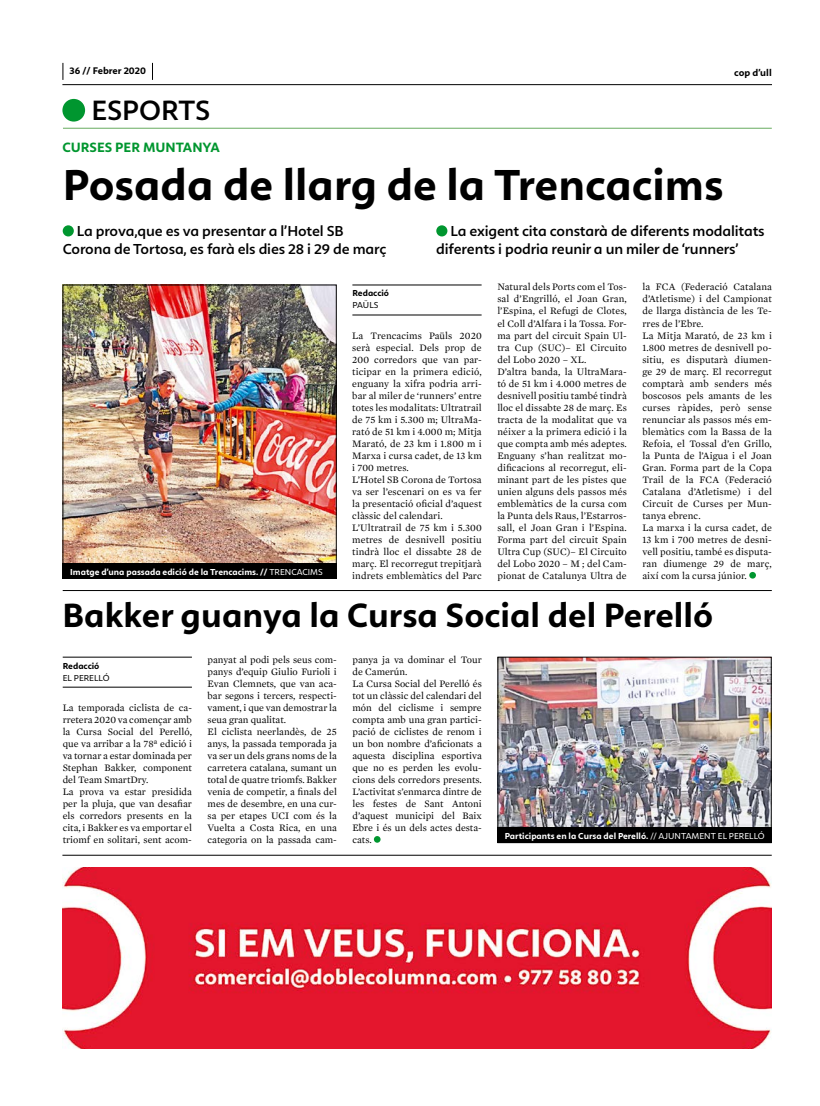
<style>
.page{position:relative;width:820px;height:1106px;background:#fff}
.page>*{position:absolute;margin:0;border:0;box-sizing:border-box;transform-origin:0 0}
.t1{font:700 45px "Calima";color:#000}
.t2{font:700 35px "Calima";color:#000}
.t3{font:600 29px "Calima";letter-spacing:-.005em;color:#000}
.t4{font:600 15px/18px "Calima";letter-spacing:-.01em;color:#000}
.t5{font:700 14px "Calima";color:#00962f}
.t6{font:10px/12px "Mercury Text G1";letter-spacing:.01em;color:#000}
.t7{font:700 10px "Calima";color:#000}
.t8{font:700 9px "Calima";color:#fff}
.t9{font:700 9px "Calima";color:#000}
.t10{font:9px "Calima";color:#000}
.s1{font-weight:400}
</style>
<div class="page">
<hr style="left:62px;top:84px;width:709px;height:1px;background:#000">
<svg style="left:62px;top:63px;width:1px;height:17px"></svg>
<svg style="left:152px;top:63px;width:1px;height:17px"></svg>
<img style="left:64px;top:286px;width:270px;height:277px">
<div style="left:62px;top:284px;width:274px;height:294px;border:1px solid #000"></div>
<hr style="left:62px;top:854px;width:709px;height:1px;background:#000">
<hr style="left:63px;top:590px;width:708px;height:1px;background:#000">
<div style="left:63px;top:225px;width:11px;height:11px;background:#00962f;border-radius:50%"></div>
<div style="left:436px;top:225px;width:11px;height:11px;background:#00962f;border-radius:50%"></div>
<svg style="left:749px;top:572px;width:6px;height:6px"></svg>
<hr style="left:352px;top:314px;width:129px;height:1px;background:#000">
<hr style="left:352px;top:284px;width:129px;height:1px;background:#000">
<div style="left:63px;top:563px;width:273px;height:15px;background:#000"></div>
<div style="left:62px;top:99px;width:23px;height:23px;background:#00962f;border-radius:50%"></div>
<svg style="left:374px;top:836px;width:6px;height:6px"></svg>
<hr style="left:63px;top:686px;width:129px;height:1px;background:#000">
<hr style="left:63px;top:656px;width:129px;height:1px;background:#000">
<img style="left:499px;top:658px;width:270px;height:169px">
<div style="left:497px;top:827px;width:274px;height:16px;background:#000"></div>
<hr style="left:63px;top:128px;width:708px;height:1px;background:#67ab5f">
<img style="left:62px;top:867px;width:709px;height:181px">
<p class="t7" style="left:69px;top:65px;width:78px">36 // Febrer 2020</p>
<p class="t7" style="left:734px;top:67px;width:39px">cop d’ull</p>
<h3 class="t3" style="left:91px;top:94px;width:121px">ESPORTS</h3>
<h3 class="t5" style="left:62px;top:140px;width:159px">CURSES PER MUNTANYA</h3>
<h1 class="t1" style="left:63px;top:160px;width:662px">Posada de llarg de la Trencacims</h1>
<h3 class="t4" style="left:63px;top:222px;width:325px;text-indent:14px">La prova,que es va presentar a l’Hotel SB<br>Corona de Tortosa, es farà els dies 28 i 29 de març</h3>
<h3 class="t4" style="left:436px;top:222px;width:330px;text-indent:14px">La exigent cita constarà de diferents modalitats diferents i podria reunir a un miler de ‘runners’</h3>
<p class="t8" style="left:70px;top:566px;width:254px">Imatge d’una passada edició de la Trencacims. // <span class="s1">TRENCACIMS</span></p>
<p class="t9" style="left:352px;top:288px;width:38px">Redacció</p>
<p class="t10" style="left:352px;top:300px;width:28px">PAÜLS</p>
<p class="t6" style="left:352px;top:329px;width:131px">La Trencacims Paüls 2020 serà especial. Dels prop de<br>200 corredors que van par&shy;ticipar en la primera edició, enguany la xifra podria arri&shy;bar al miler de ‘runners’ entre totes les modalitats: Ultratrail de 75 km i 5.300 m; UltraMa&shy;rató de 51 km i 4.000 m; Mitja<br>Marató, de 23 km i 1.800 m i<br>Marxa i cursa cadet, de 13 km i 700 metres.<br>L’Hotel SB Corona de Tortosa va ser l’escenari on es va fer la presentació oficial d’aquest clàssic del calendari.<br>L’Ultratrail de 75 km i 5.300 metres de desnivell positiu tindrà lloc el dissabte 28 de març. El recorregut trepitjarà indrets emblemàtics del Parc</p>
<p class="t6" style="left:497px;top:281px;width:131px">Natural dels Ports com el Tos&shy;sal d’Engrilló, el Joan Gran, l’Espina, el Refugi de Clotes, el Coll d’Alfara i la Tossa. For&shy;ma part del circuit Spain Ul&shy;tra Cup (SUC)– El Circuito del Lobo 2020 – XL.<br>D’altra banda, la UltraMara&shy;tó de 51 km i 4.000 metres de desnivell positiu també tindrà lloc el dissabte 28 de març. Es tracta de la modalitat que va néixer a la primera edició i la que compta amb més adeptes.<br>Enguany s’han realitzat mo&shy;dificacions al recorregut, eli&shy;minant part de les pistes que unien alguns dels passos més emblemàtics de la cursa com la Punta dels Raus, l’Estarros&shy;sall, el Joan Gran i l’Espina.<br>Forma part del circuit Spain<br>Ultra Cup (SUC)– El Circuito del Lobo 2020 – M ; del Cam&shy;pionat de Catalunya Ultra de</p>
<p class="t6" style="left:642px;top:281px;width:131px">la FCA (Federació Catalana d’Atletisme) i del Campionat de llarga distància de les Te&shy;rres de l’Ebre.<br>La Mitja Marató, de 23 km i<br>1.800 metres de desnivell po&shy;sitiu, es disputarà diumen&shy;ge 29 de març. El recorregut comptarà amb senders més boscosos pels amants de les curses ràpides, però sense renunciar als passos més em&shy;blemàtics com la Bassa de la<br>Refoia, el Tossal d’en Grillo, la Punta de l’Aigua i el Joan<br>Gran. Forma part de la Copa<br>Trail de la FCA (Federació<br>Catalana d’Atletisme) i del<br>Circuit de Curses per Mun&shy;tanya ebrenc.<br>La marxa i la cursa cadet, de<br>13 km i 700 metres de desni&shy;vell positiu, també es disputa&shy;ran diumenge 29 de març, així com la cursa júnior.</p>
<h2 class="t2" style="left:62px;top:595px;width:652px">Bakker guanya la Cursa Social del Perelló</h2>
<p class="t9" style="left:63px;top:660px;width:38px">Redacció</p>
<p class="t10" style="left:63px;top:672px;width:48px">EL PERELLÓ</p>
<p class="t6" style="left:207px;top:653px;width:131px">panyat al podi pels seus com&shy;panys d’equip Giulio Furioli i<br>Evan Clemnets, que van aca&shy;bar segons i tercers, respecti&shy;vament, i que van demostrar la seua gran qualitat.<br>El ciclista neerlandès, de 25 anys, la passada temporada ja va ser un dels grans noms de la carretera catalana, sumant un total de quatre triomfs. Bakker venia de competir, a finals del mes de desembre, en una cur&shy;sa per etapes UCI com és la<br>Vuelta a Costa Rica, en una categoria on la passada cam-</p>
<p class="t6" style="left:352px;top:653px;width:131px">panya ja va dominar el Tour de Camerún.<br>La Cursa Social del Perelló és tot un clàssic del calendari del món del ciclisme i sempre compta amb una gran partici&shy;pació de ciclistes de renom i un bon nombre d’aficionats a aquesta disciplina esportiva que no es perden les evolu&shy;cions dels corredors presents.<br>L’activitat s’enmarca dintre de les festes de Sant Antoni d’aquest municipi del Baix<br>Ebre i és un dels actes desta&shy;cats.</p>
<p class="t6" style="left:63px;top:701px;width:131px">La temporada ciclista de ca&shy;rretera 2020 va començar amb la Cursa Social del Perelló, que va arribar a la 78ª edició i va tornar a estar dominada per<br>Stephan Bakker, component del Team SmartDry.<br>La prova va estar presidida per la pluja, que van desafiar els corredors presents en la cita, i Bakker es va emportar el triomf en solitari, sent acom-</p>
<p class="t8" style="left:504px;top:830px;width:261px">Participants en la Cursa del Perelló. <span class="s1">// AJUNTAMENT EL PERELLÓ</span></p>
</div>
